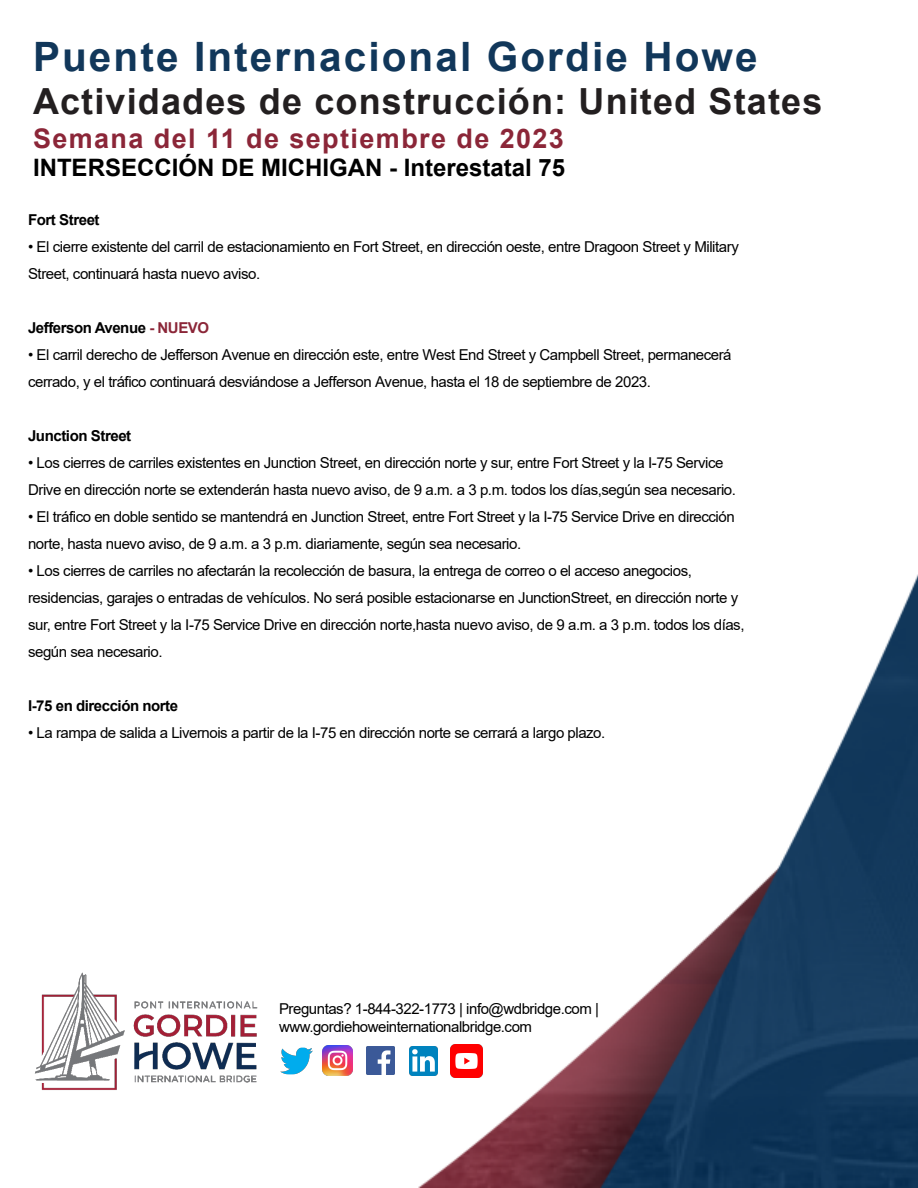
<style>
.page{position:relative;width:918px;height:1188px;background:#fff}
.page>*{position:absolute;margin:0;border:0;box-sizing:border-box;transform-origin:0 0}
.t1{font:700 40.5px "Arial";letter-spacing:.05em;color:#11375a}
.t2{font:700 36px "Arial";letter-spacing:.03em;color:#231f20}
.t3{font:700 27px "Arial";letter-spacing:.05em;color:#8b2638}
.t4{font:700 24px "Arial";color:#000}
.t5{font:15px/27px "Arial";letter-spacing:-.03em;color:#000}
.t6{font:700 15px "Arial";letter-spacing:-.03em;color:#000}
.s1{color:#8b2638}
</style>
<div class="page">
<img style="left:325px;top:574px;width:593px;height:614px">
<img style="left:280px;top:1047px;width:33px;height:28px">
<img style="left:367px;top:1047px;width:28px;height:28px">
<img style="left:409px;top:1046px;width:29px;height:29px">
<img style="left:450px;top:1045px;width:32px;height:32px">
<img style="left:322px;top:1046px;width:30px;height:30px">
<img style="left:34px;top:972px;width:224px;height:118px">
<h1 class="t1" style="left:33px;top:28px;width:726px">Puente Internacional Gordie Howe</h1>
<h2 class="t2" style="left:33px;top:76px;width:791px">Actividades de construcción: United States</h2>
<h3 class="t3" style="left:33px;top:119px;width:532px">Semana del 11 de septiembre de 2023</h3>
<h3 class="t4" style="left:33px;top:151px;width:534px">INTERSECCIÓN DE MICHIGAN - Interestatal 75</h3>
<p class="t6" style="left:28px;top:209px;width:73px">Fort Street</p>
<p class="t5" style="left:28px;top:233px;width:712px">• El cierre existente del carril de estacionamiento en Fort Street, en dirección oeste, entre Dragoon Street y Military<br>Street, continuará hasta nuevo aviso.</p>
<p class="t6" style="left:28px;top:317px;width:183px">Jefferson Avenue <span class="s1">- NUEVO</span></p>
<p class="t5" style="left:28px;top:341px;width:705px">• El carril derecho de Jefferson Avenue en dirección este, entre West End Street y Campbell Street, permanecerá cerrado, y el tráfico continuará desviándose a Jefferson Avenue, hasta el 18 de septiembre de 2023.</p>
<p class="t6" style="left:28px;top:425px;width:105px">Junction Street</p>
<p class="t5" style="left:28px;top:449px;width:709px">• Los cierres de carriles existentes en Junction Street, en dirección norte y sur, entre Fort Street y la I-75 Service<br>Drive en dirección norte se extenderán hasta nuevo aviso, de 9 a.m. a 3 p.m. todos los días,según sea necesario.</p>
<p class="t5" style="left:28px;top:503px;width:708px">• El tráfico en doble sentido se mantendrá en Junction Street, entre Fort Street y la I-75 Service Drive en dirección norte, hasta nuevo aviso, de 9 a.m. a 3 p.m. diariamente, según sea necesario.</p>
<p class="t5" style="left:28px;top:557px;width:718px">• Los cierres de carriles no afectarán la recolección de basura, la entrega de correo o el acceso anegocios, residencias, garajes o entradas de vehículos. No será posible estacionarse en JunctionStreet, en dirección norte y sur, entre Fort Street y la I-75 Service Drive en dirección norte,hasta nuevo aviso, de 9 a.m. a 3 p.m. todos los días, según sea necesario.</p>
<p class="t6" style="left:28px;top:695px;width:152px">I-75 en dirección norte</p>
<p class="t5" style="left:28px;top:719px;width:579px">• La rampa de salida a Livernois a partir de la I-75 en dirección norte se cerrará a largo plazo.</p>
<p class="t5" style="left:279px;top:1000px;width:321px;line-height:18px">Preguntas? 1-844-322-1773 | info@wdbridge.com | www.gordiehoweinternationalbridge.com</p>
</div>
